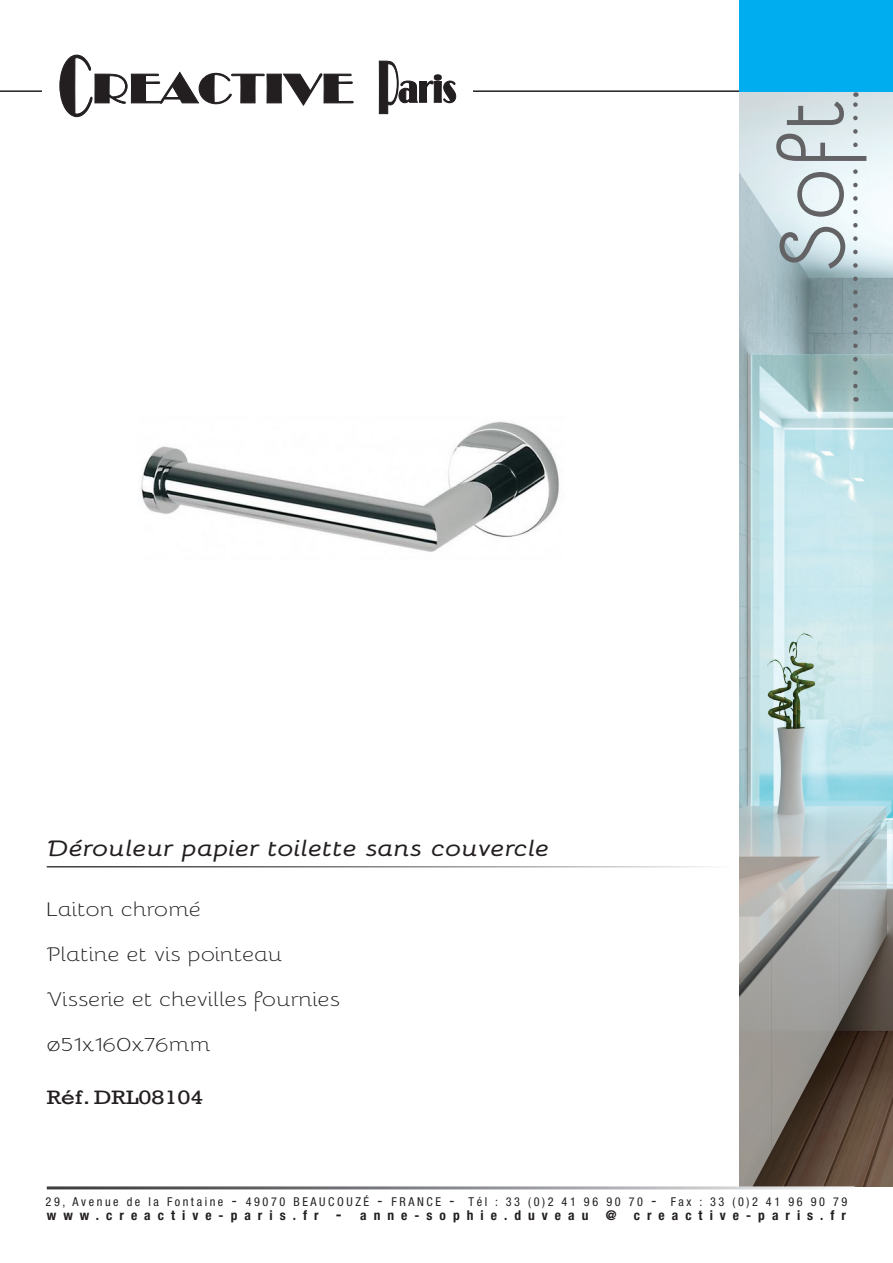
<style>
.page{position:relative;width:893px;height:1263px;background:#fff}
.page>*{position:absolute;margin:0;border:0;box-sizing:border-box;transform-origin:0 0}
.t1{font:90px "Bellota";color:#636366}
.t2{font:italic 700 22.35px "Bellota";letter-spacing:-.01em;color:#231f20;scale:1.2 1}
.t3{font:300 19.95px "Bellota";letter-spacing:-.005em;color:#231f20;scale:1.2 1}
.t4{font:19.95px "Rockwell";color:#231f20;scale:1.2 1}
.t5{font:700 condensed 13.5px "Helvetica Neue";letter-spacing:.52em;color:#231f20}
.t6{font:condensed 12.15px "Helvetica Neue";letter-spacing:.21em;color:#231f20}
.s1{font-size:15.9px}
</style>
<div class="page">
<img style="left:740px;top:91px;width:153px;height:1095px">
<hr style="left:0;top:90px;width:740px;height:2px;background:#231f20">
<div style="left:43px;top:29px;width:430px;height:119px;background:#fff"></div>
<svg style="left:59px;top:54px;width:295px;height:64px"></svg>
<svg style="left:378px;top:60px;width:79px;height:55px"></svg>
<img style="left:141px;top:421px;width:418px;height:131px">
<div style="left:740px;top:0;width:153px;height:91px;background:#00aeef"></div>
<svg style="left:853px;top:92px;width:5px;height:294px"></svg>
<p class="t1" style="left:742px;top:271px;width:175px;rotate:-90deg">Soft</p>
<p class="t2" style="left:47px;top:831px;width:421px">Dérouleur papier toilette sans couvercle</p>
<p class="t3" style="left:47px;top:893px;width:130px">Laiton chromé</p>
<p class="t3" style="left:47px;top:938px;width:198px">Platine et vis pointeau</p>
<p class="t3" style="left:47px;top:983px;width:246px">Visserie et chevilles fournies</p>
<p class="t3" style="left:47px;top:1028px;width:138px">ø51x160x76mm</p>
<p class="t4" style="left:47px;top:1086px;width:132px">Réf. DRL08104</p>
<p class="t6" style="left:46px;top:1194px;width:803px">29, Avenue de la Fontaine <span class="s1">-</span> 49070 BEAUCOUZÉ <span class="s1">-</span> FRANCE <span class="s1">-</span> Tél : 33 (0)2 41 96 90 70 <span class="s1">-</span> Fax : 33 (0)2 41 96 90 79</p>
<p class="t5" style="left:47px;top:1207px;width:543px">www.creactive-paris.fr <span class="s1">-</span> anne-sophie.duveau</p>
<p class="t5" style="left:606px;top:1207px;width:12px">@</p>
<p class="t5" style="left:634px;top:1207px;width:214px">creactive-paris.fr</p>
</div>
